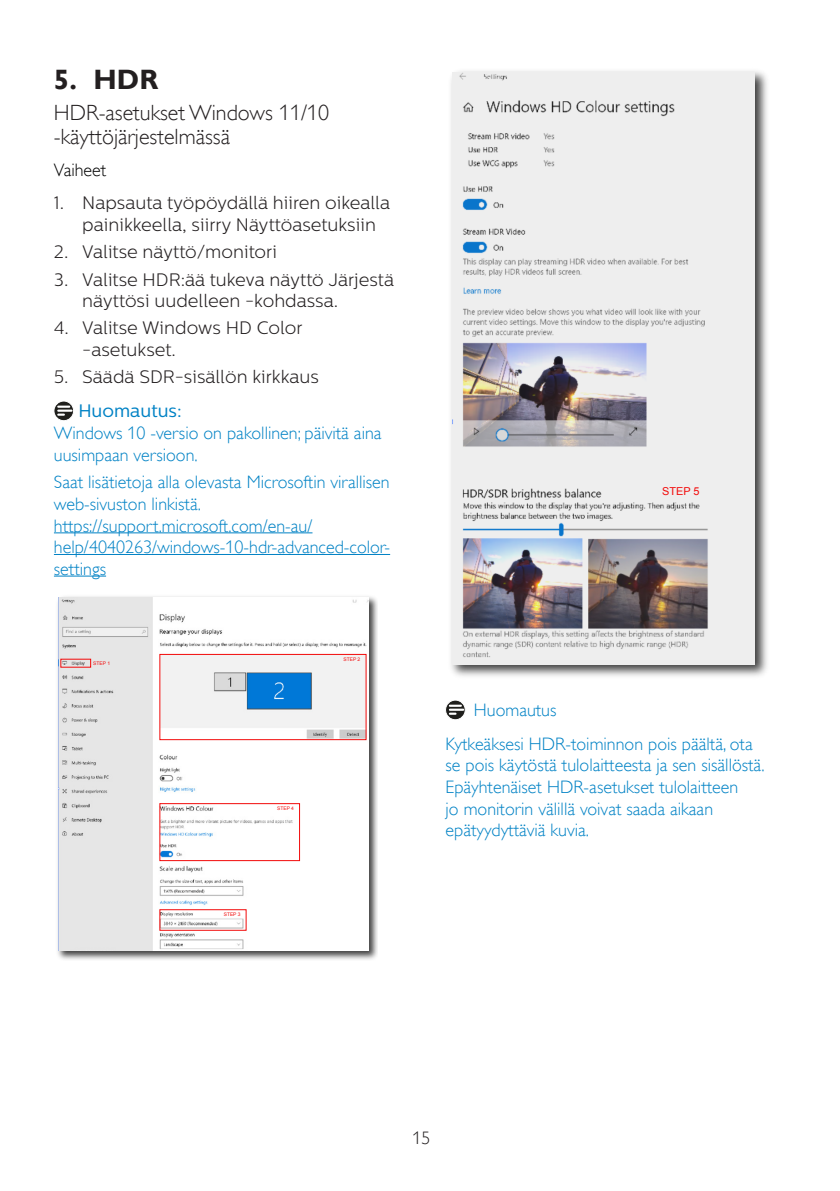
<style>
.page{position:relative;width:840px;height:1191px;background:#fff}
.page>*{position:absolute;margin:0;border:0;box-sizing:border-box;transform-origin:0 0}
.t1{font:700 28px "Gill Sans Alt One WGL";color:#231f20}
.chapter-paragraph{font:22px/24px "Gill Sans Alt One WGL Light";color:#231f20}
.t2{font:300 18px/21.6px "Centrale Sans";color:#231f20}
.Note_body{font:18px/21.6px "Gill Sans Alt One WGL Light";color:#0082c5}
.Heading_4_Blue{font:18px/21.6px "Gill Sans Alt One WGL Light";color:#0082c5}
.Heading_4_Blue-2{font:18px "Centrale Sans";color:#0082c5}
.chapter-paragraph-2{font:18px "Gill Sans Alt One WGL Light";color:#000}
.t3{font:18px "Gill Sans Alt One WGL Light";color:#231f20}
.t4{font:10.8px "Arial";color:#f20a0a}
.t5{font:5px "Arial";color:#f20a0a}
</style>
<div class="page">
<hr style="left:54px;top:532px;width:258px;height:1px;background:#0082c5">
<hr style="left:54px;top:554px;width:336px;height:1px;background:#0082c5">
<hr style="left:54px;top:575px;width:52px;height:1px;background:#0082c5">
<svg style="left:54px;top:401px;width:20px;height:20px"></svg>
<div style="left:54px;top:401px;width:20px;height:20px;border:1px solid #fff;border-radius:50%"></div>
<svg style="left:58px;top:405px;width:13px;height:11px"></svg>
<img style="left:57px;top:596px;width:320px;height:364px">
<img style="left:59px;top:597px;width:309px;height:353px">
<div style="left:159px;top:654px;width:207px;height:86px;border:1px solid #f20a0a"></div>
<div style="left:159px;top:909px;width:87px;height:21px;border:1px solid #f20a0a"></div>
<div style="left:159px;top:803px;width:141px;height:58px;border:1px solid #f20a0a"></div>
<img style="left:451px;top:71px;width:316px;height:605px">
<img style="left:452px;top:73px;width:302px;height:591px">
<svg style="left:445px;top:700px;width:20px;height:19px"></svg>
<div style="left:445px;top:700px;width:20px;height:19px;border:1px solid #fff;border-radius:50%"></div>
<hr style="left:449px;top:708px;width:14px;height:3px;background:#fff">
<svg style="left:449px;top:704px;width:11px;height:11px"></svg>
<p class="t1" style="left:54px;top:61px;width:106px">5. HDR</p>
<p class="chapter-paragraph" style="left:54px;top:101px;width:277px">HDR-asetukset Windows 11/10 -käyttöjärjestelmässä</p>
<p class="chapter-paragraph-2" style="left:54px;top:158px;width:54px">Vaiheet</p>
<p class="t2" style="left:82px;top:192px;width:309px;text-indent:-28px">1. Napsauta työpöydällä hiiren oikealla painikkeella, siirry Näyttöasetuksiin</p>
<p class="t2" style="left:54px;top:241px;width:224px">2. Valitse näyttö/monitori</p>
<p class="t2" style="left:82px;top:269px;width:313px;text-indent:-28px">3. Valitse HDR:ää tukeva näyttö Järjestä näyttösi uudelleen -kohdassa.</p>
<p class="t2" style="left:82px;top:317px;width:222px;text-indent:-28px">4. Valitse Windows HD Color -asetukset.</p>
<p class="t2" style="left:54px;top:366px;width:266px">5. Säädä SDR-sisällön kirkkaus</p>
<p class="Heading_4_Blue-2" style="left:78px;top:400px;width:105px">Huomautus:</p>
<p class="Note_body" style="left:54px;top:423px;width:329px">Windows 10 -versio on pakollinen; päivitä aina uusimpaan versioon.</p>
<p class="Note_body" style="left:54px;top:471px;width:337px">Saat lisätietoja alla olevasta Microsoftin virallisen web-sivuston linkistä. https://support.microsoft.com/en-au/ help/4040263/windows-10-hdr-advanced-color&shy;settings</p>
<p class="t5" style="left:93px;top:660px;width:18px">STEP 1</p>
<p class="t5" style="left:343px;top:656px;width:18px">STEP 2</p>
<p class="t5" style="left:277px;top:805px;width:18px">STEP 4</p>
<p class="t5" style="left:224px;top:910px;width:18px">STEP 3</p>
<p class="t4" style="left:661px;top:484px;width:39px">STEP 5</p>
<p class="Heading_4_Blue" style="left:473px;top:699px;width:84px">Huomautus</p>
<p class="Heading_4_Blue" style="left:445px;top:733px;width:320px">Kytkeäksesi HDR-toiminnon pois päältä, ota se pois käytöstä tulolaitteesta ja sen sisällöstä.<br>Epäyhtenäiset HDR-asetukset tulolaitteen<br>jo monitorin välillä voivat saada aikaan epätyydyttäviä kuvia.</p>
<p class="t3" style="left:412px;top:1126px;width:19px">15</p>
</div>
